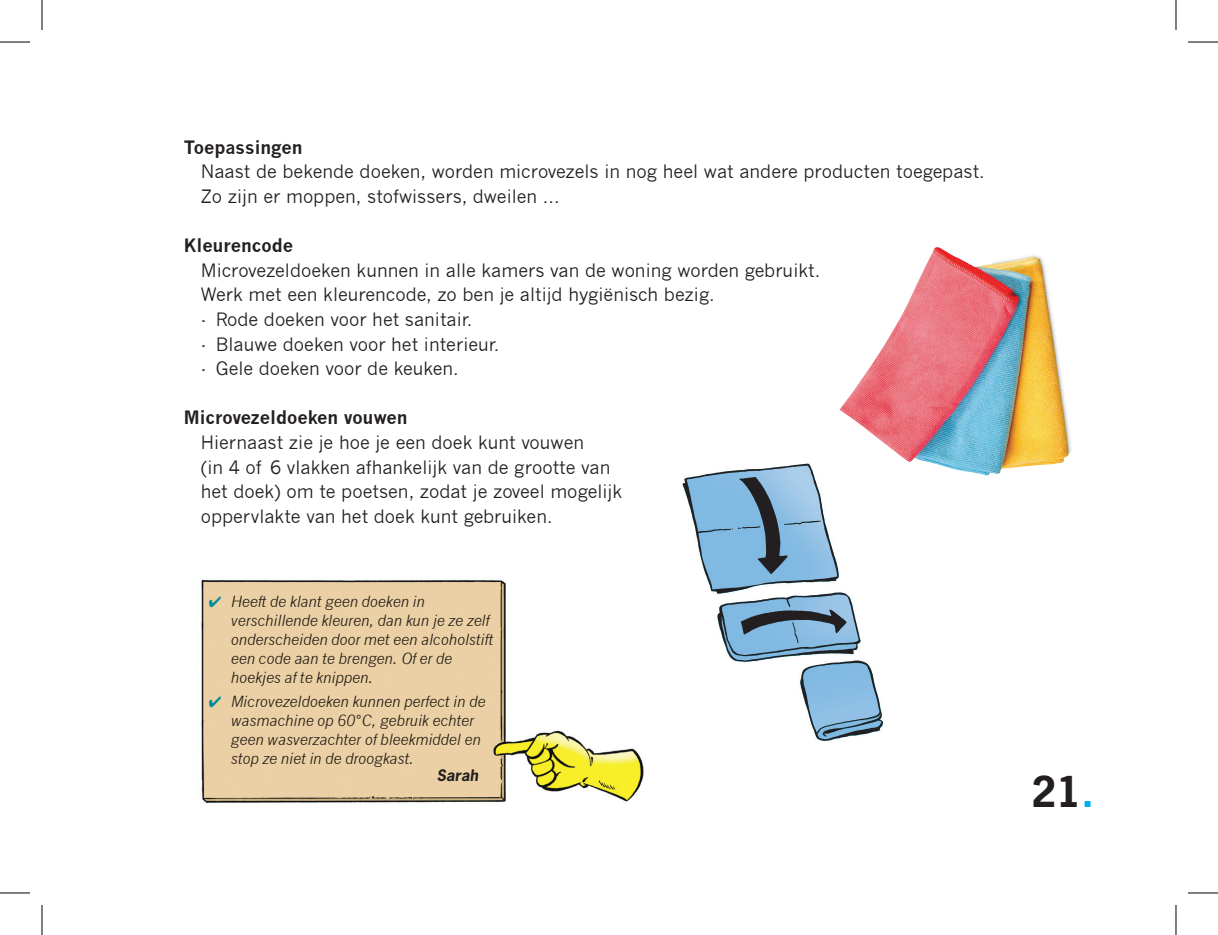
<style>
.page{position:relative;width:1218px;height:935px;background:#fff}
.page>*{position:absolute;margin:0;border:0;box-sizing:border-box;transform-origin:0 0}
.t1{font:700 40px "News Gothic Std";color:#231f20}
.t2{font:18px/24.6px "News Gothic";color:#231f20}
.t3{font:700 18px "News Gothic";color:#231f20}
.t4{font:italic 15px/19px "News Gothic";letter-spacing:-.01em;color:#231f20}
.t5{font:italic 700 15px "News Gothic Std";color:#231f20}
.s1{color:#00aeef}
</style>
<div class="page">
<img style="left:682px;top:463px;width:202px;height:279px">
<img style="left:839px;top:247px;width:232px;height:229px">
<img style="left:201px;top:692px;width:443px;height:111px">
<div style="left:201px;top:579px;width:305px;height:113px;background:#ead0a4"></div>
<hr style="left:0;top:42px;width:30px;height:1px;background:#000">
<hr style="left:1188px;top:42px;width:30px;height:1px;background:#000">
<hr style="left:0;top:892px;width:30px;height:1px;background:#000">
<hr style="left:1188px;top:892px;width:30px;height:1px;background:#000">
<hr style="left:42px;top:0;width:1px;height:30px;background:#000">
<hr style="left:42px;top:904px;width:1px;height:30px;background:#000">
<hr style="left:1176px;top:0;width:1px;height:30px;background:#000">
<hr style="left:1176px;top:904px;width:1px;height:30px;background:#000">
<p class="t3" style="left:184px;top:136px;width:120px">Toepassingen</p>
<p class="t2" style="left:201px;top:159px;width:786px">Naast de bekende doeken, worden microvezels in nog heel wat andere producten toegepast.<br>Zo zijn er moppen, stofwissers, dweilen ...</p>
<p class="t3" style="left:184px;top:234px;width:111px">Kleurencode</p>
<p class="t2" style="left:201px;top:258px;width:621px">Microvezeldoeken kunnen in alle kamers van de woning worden gebruikt.<br>Werk met een kleurencode, zo ben je altijd hygiënisch bezig.</p>
<p class="t2" style="left:201px;top:307px;width:273px">- Rode doeken voor het sanitair.</p>
<p class="t2" style="left:201px;top:332px;width:300px">- Blauwe doeken voor het interieur.</p>
<p class="t2" style="left:201px;top:356px;width:260px">- Gele doeken voor de keuken.</p>
<p class="t3" style="left:184px;top:406px;width:225px">Microvezeldoeken vouwen</p>
<p class="t2" style="left:201px;top:430px;width:423px">Hiernaast zie je hoe je een doek kunt vouwen<br>(in 4 of 6 vlakken afhankelijk van de grootte van het doek) om te poetsen, zodat je zoveel mogelijk oppervlakte van het doek kunt gebruiken.</p>
<p class="t4" style="left:231px;top:591px;width:264px;text-indent:-22px"><span class="s1">✔</span> Heeft de klant geen doeken in verschillende kleuren, dan kun je ze zelf onderscheiden door met een alcoholstift een code aan te brengen. Of er de hoekjes af te knippen.</p>
<p class="t4" style="left:231px;top:692px;width:256px;text-indent:-22px"><span class="s1">✔</span> Microvezeldoeken kunnen perfect in de wasmachine op 60°C, gebruik echter geen wasverzachter of bleekmiddel en stop ze niet in de droogkast.</p>
<p class="t5" style="left:437px;top:765px;width:43px">Sarah</p>
<h1 class="t1" style="left:1031px;top:765px;width:64px">21<span class="s1">.</span></h1>
</div>
